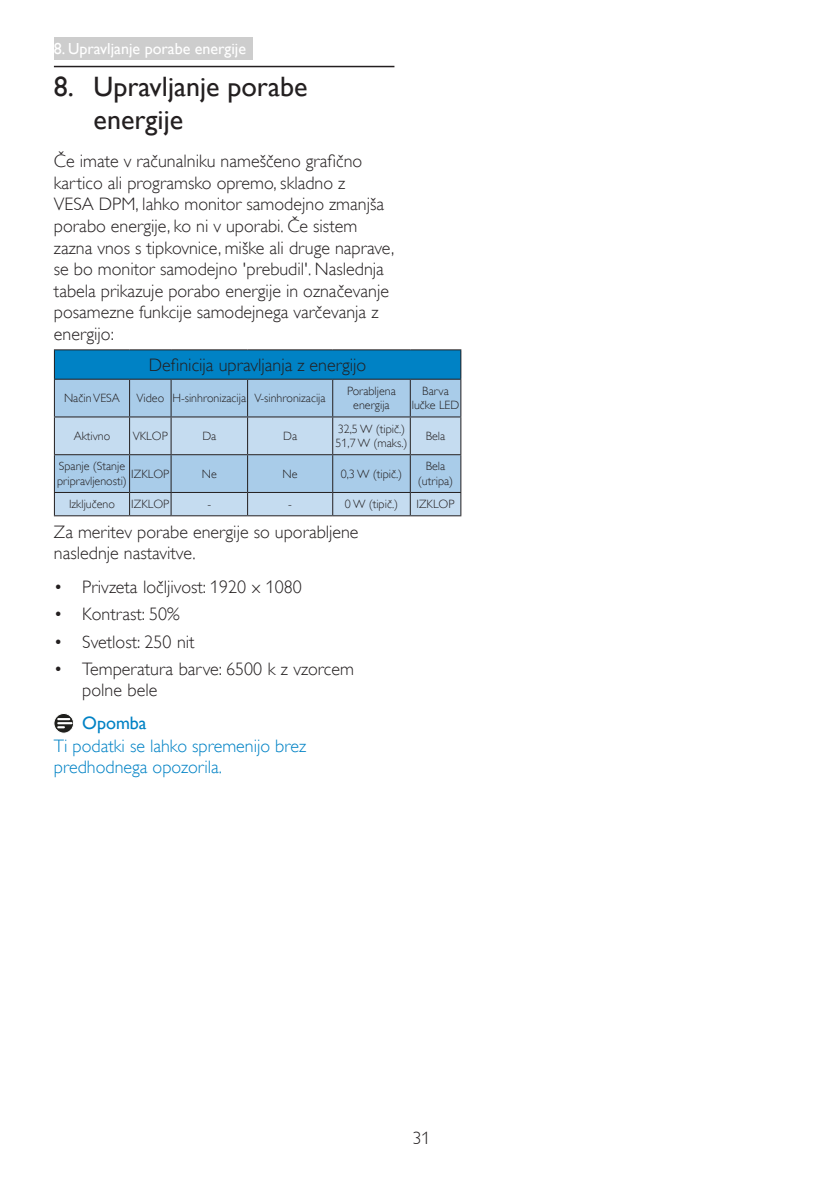
<style>
.page{position:relative;width:840px;height:1191px;background:#fff}
.page>*{position:absolute;margin:0;border:0;box-sizing:border-box;transform-origin:0 0}
.t1{font:28px/33.6px "Gill Sans Alt One WGL";color:#231f20}
.t2{font:18px/21.6px "Gill Sans Alt One WGL Light";color:#231f20}
.t3{font:18px/21.6px "Gill Sans Alt One WGL Light";color:#0082c5}
.t4{font:18px "Gill Sans Alt One WGL";color:#0082c5}
.t5{font:300 18px "Gill Alt One";color:#231f20}
.t6{font:16px "Gill Sans Alt One WGL";color:#fff}
.t7{font:12px/14.4px "Gill Sans Alt One WGL Light";color:#231f20;text-align:center}
</style>
<div class="page">
<div style="left:54px;top:37px;width:198px;height:23px;background:#cdcdcd"></div>
<hr style="left:54px;top:66px;width:340px;height:1px;background:#231f20">
<svg style="left:54px;top:713px;width:20px;height:20px"></svg>
<div style="left:54px;top:713px;width:20px;height:20px;border:1px solid #fff;border-radius:50%"></div>
<svg style="left:58px;top:718px;width:13px;height:10px"></svg>
<div style="left:54px;top:350px;width:406px;height:29px;background:#0082c5"></div>
<div style="left:55px;top:380px;width:405px;height:36px;background:#a9cce9"></div>
<svg style="left:55px;top:417px;width:405px;height:98px;background:#b8d3ea"></svg>
<svg style="left:54px;top:350px;width:1px;height:29px"></svg>
<svg style="left:460px;top:350px;width:1px;height:29px"></svg>
<hr style="left:54px;top:349px;width:75px;height:1px;background:#231f20">
<hr style="left:129px;top:349px;width:42px;height:1px;background:#231f20">
<hr style="left:171px;top:349px;width:76px;height:1px;background:#231f20">
<hr style="left:247px;top:349px;width:85px;height:1px;background:#231f20">
<hr style="left:332px;top:349px;width:78px;height:1px;background:#231f20">
<hr style="left:410px;top:349px;width:51px;height:1px;background:#231f20">
<hr style="left:54px;top:379px;width:75px;height:1px;background:#231f20">
<hr style="left:129px;top:379px;width:42px;height:1px;background:#231f20">
<hr style="left:171px;top:379px;width:76px;height:1px;background:#231f20">
<hr style="left:247px;top:379px;width:85px;height:1px;background:#231f20">
<hr style="left:332px;top:379px;width:78px;height:1px;background:#231f20">
<hr style="left:410px;top:379px;width:51px;height:1px;background:#231f20">
<hr style="left:54px;top:380px;width:1px;height:36px;background:#231f20">
<hr style="left:129px;top:380px;width:1px;height:36px;background:#231f20">
<hr style="left:170px;top:380px;width:1px;height:36px;background:#231f20">
<hr style="left:247px;top:380px;width:1px;height:36px;background:#231f20">
<hr style="left:332px;top:380px;width:1px;height:36px;background:#231f20">
<hr style="left:409px;top:380px;width:1px;height:36px;background:#231f20">
<hr style="left:460px;top:380px;width:1px;height:36px;background:#231f20">
<hr style="left:54px;top:417px;width:1px;height:37px;background:#231f20">
<hr style="left:54px;top:416px;width:75px;height:1px;background:#231f20">
<hr style="left:129px;top:417px;width:1px;height:37px;background:#231f20">
<hr style="left:129px;top:416px;width:42px;height:1px;background:#231f20">
<hr style="left:170px;top:417px;width:1px;height:37px;background:#231f20">
<hr style="left:171px;top:416px;width:76px;height:1px;background:#231f20">
<hr style="left:247px;top:417px;width:1px;height:37px;background:#231f20">
<hr style="left:247px;top:416px;width:85px;height:1px;background:#231f20">
<hr style="left:332px;top:417px;width:1px;height:37px;background:#231f20">
<hr style="left:332px;top:416px;width:78px;height:1px;background:#231f20">
<hr style="left:409px;top:417px;width:1px;height:37px;background:#231f20">
<hr style="left:460px;top:417px;width:1px;height:37px;background:#231f20">
<hr style="left:410px;top:416px;width:51px;height:1px;background:#231f20">
<hr style="left:54px;top:455px;width:1px;height:37px;background:#231f20">
<hr style="left:54px;top:454px;width:75px;height:1px;background:#231f20">
<hr style="left:129px;top:455px;width:1px;height:37px;background:#231f20">
<hr style="left:129px;top:454px;width:42px;height:1px;background:#231f20">
<hr style="left:170px;top:455px;width:1px;height:37px;background:#231f20">
<hr style="left:171px;top:454px;width:76px;height:1px;background:#231f20">
<hr style="left:247px;top:455px;width:1px;height:37px;background:#231f20">
<hr style="left:247px;top:454px;width:85px;height:1px;background:#231f20">
<hr style="left:332px;top:455px;width:1px;height:37px;background:#231f20">
<hr style="left:332px;top:454px;width:78px;height:1px;background:#231f20">
<hr style="left:409px;top:455px;width:1px;height:37px;background:#231f20">
<hr style="left:460px;top:455px;width:1px;height:37px;background:#231f20">
<hr style="left:410px;top:454px;width:51px;height:1px;background:#231f20">
<svg style="left:54px;top:493px;width:1px;height:22px"></svg>
<hr style="left:54px;top:492px;width:75px;height:1px;background:#231f20">
<hr style="left:54px;top:515px;width:75px;height:1px;background:#231f20">
<svg style="left:129px;top:493px;width:1px;height:22px"></svg>
<hr style="left:129px;top:492px;width:42px;height:1px;background:#231f20">
<hr style="left:129px;top:515px;width:42px;height:1px;background:#231f20">
<svg style="left:170px;top:493px;width:1px;height:22px"></svg>
<hr style="left:171px;top:492px;width:76px;height:1px;background:#231f20">
<hr style="left:171px;top:515px;width:76px;height:1px;background:#231f20">
<svg style="left:247px;top:493px;width:1px;height:22px"></svg>
<hr style="left:247px;top:492px;width:85px;height:1px;background:#231f20">
<hr style="left:247px;top:515px;width:85px;height:1px;background:#231f20">
<svg style="left:332px;top:493px;width:1px;height:22px"></svg>
<hr style="left:332px;top:492px;width:78px;height:1px;background:#231f20">
<hr style="left:332px;top:515px;width:78px;height:1px;background:#231f20">
<svg style="left:409px;top:493px;width:1px;height:22px"></svg>
<svg style="left:460px;top:493px;width:1px;height:22px"></svg>
<hr style="left:410px;top:492px;width:51px;height:1px;background:#231f20">
<hr style="left:410px;top:515px;width:51px;height:1px;background:#231f20">
<p class="t6" style="left:54px;top:38px;width:194px">8. Upravljanje porabe energije</p>
<h1 class="t1" style="left:94px;top:69px;width:215px;text-indent:-40px">8. Upravljanje porabe energije</h1>
<p class="t2" style="left:54px;top:150px;width:341px">Če imate v računalniku nameščeno grafično kartico ali programsko opremo, skladno z<br>VESA DPM, lahko monitor samodejno zmanjša porabo energije, ko ni v uporabi. Če sistem zazna vnos s tipkovnice, miške ali druge naprave, se bo monitor samodejno 'prebudil'. Naslednja tabela prikazuje porabo energije in označevanje posamezne funkcije samodejnega varčevanja z energijo:</p>
<p class="t2" style="left:149px;top:354px;width:219px">Definicija upravljanja z energijo</p>
<p class="t7" style="left:64px;top:391px;width:57px">NačinVESA</p>
<p class="t7" style="left:136px;top:391px;width:191px">Video H-sinhronizacija V-sinhronizacija</p>
<p class="t7" style="left:347px;top:384px;width:50px">Porabljena energija</p>
<p class="t7" style="left:411px;top:384px;width:49px">Barva lučke LED</p>
<p class="t7" style="left:74px;top:429px;width:38px">Aktivno</p>
<p class="t7" style="left:133px;top:429px;width:37px">VKLOP</p>
<p class="t7" style="left:202px;top:429px;width:16px">Da</p>
<p class="t7" style="left:283px;top:429px;width:16px">Da</p>
<p class="t7" style="left:335px;top:421px;width:73px;text-align:left">32,5 W (tipič.)<br>51,7 W (maks.)</p>
<p class="t7" style="left:425px;top:429px;width:21px">Bela</p>
<p class="t7" style="left:57px;top:459px;width:71px;text-align:left">Spanje (Stanje pripravljenosti)</p>
<p class="t7" style="left:131px;top:466px;width:40px">IZKLOP</p>
<p class="t7" style="left:202px;top:466px;width:16px">Ne</p>
<p class="t7" style="left:282px;top:466px;width:17px">Ne</p>
<p class="t7" style="left:340px;top:466px;width:63px">0,3 W (tipič.)</p>
<p class="t7" style="left:417px;top:459px;width:37px">Bela (utripa)</p>
<p class="t7" style="left:69px;top:497px;width:47px">Izključeno</p>
<p class="t7" style="left:131px;top:497px;width:40px">IZKLOP</p>
<p class="t7" style="left:207px;top:497px;width:5px">-</p>
<p class="t7" style="left:288px;top:497px;width:5px">-</p>
<p class="t7" style="left:345px;top:497px;width:55px">0 W (tipič.)</p>
<p class="t7" style="left:416px;top:497px;width:40px">IZKLOP</p>
<p class="t2" style="left:54px;top:521px;width:306px">Za meritev porabe energije so uporabljene naslednje nastavitve.</p>
<p class="t2" style="left:54px;top:576px;width:249px">• Privzeta ločljivost: 1920 x 1080</p>
<p class="t2" style="left:54px;top:603px;width:127px">• Kontrast: 50%</p>
<p class="t2" style="left:54px;top:631px;width:142px">• Svetlost: 250 nit</p>
<p class="t2" style="left:82px;top:658px;width:273px;text-indent:-28px">• Temperatura barve: 6500 k z vzorcem polne bele</p>
<p class="t4" style="left:82px;top:711px;width:66px">Opomba</p>
<p class="t3" style="left:54px;top:735px;width:254px">Ti podatki se lahko spremenijo brez predhodnega opozorila.</p>
<p class="t5" style="left:412px;top:1128px;width:19px">31</p>
</div>
